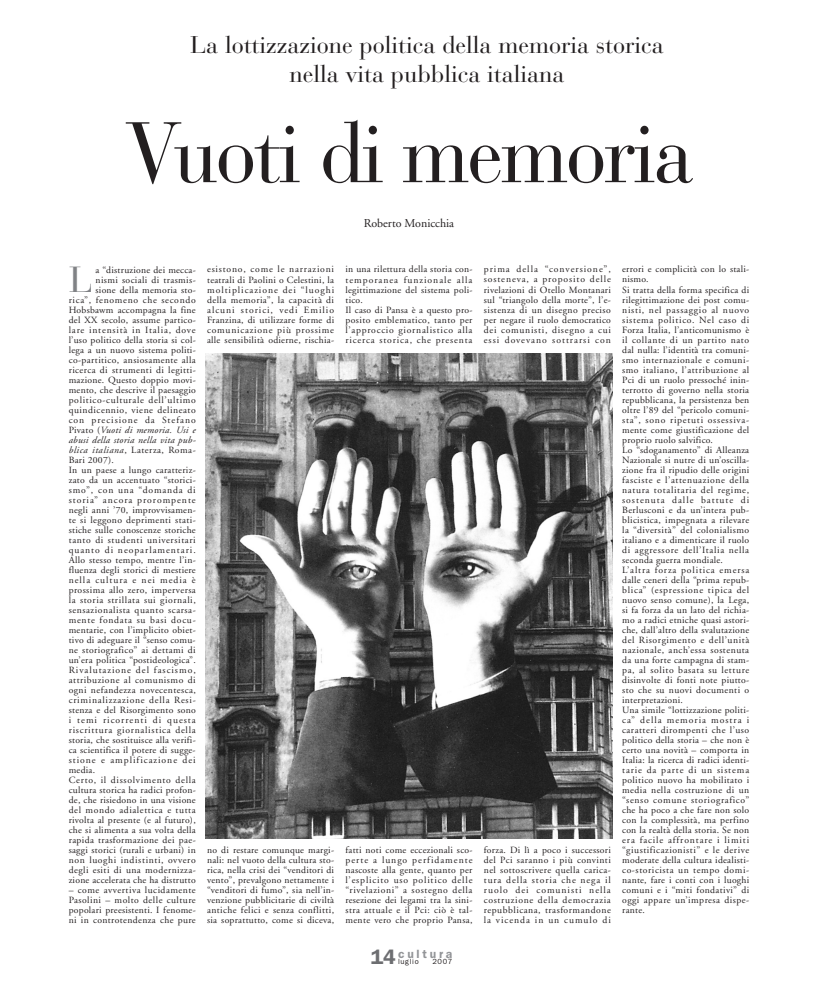
<style>
.page{position:relative;width:818px;height:993px;background:#fff}
.page>*{position:absolute;margin:0;border:0;box-sizing:border-box;transform-origin:0 0}
.t1{font:85px "Bauer Bodoni";letter-spacing:-.03em;color:#231f20;scale:.95 1}
.t2{font:36px "Bauer Bodoni";color:#808285}
.t3{font:24px/28.9px "Bauer Bodoni";color:#231f20;text-align:center}
.t4{font:12px "Adobe Garamond";color:#231f20}
.t5{font:600 12px "Franklin Gothic";letter-spacing:.23em;color:#939598}
.t6{font:9.5px/10px "Adobe Garamond";letter-spacing:.035em;color:#231f20;text-align:justify}
.t7{font:9.5px "Adobe Garamond";letter-spacing:.1em;color:#231f20}
.t8{font:9.5px "Adobe Garamond";letter-spacing:.065em;color:#231f20}
.t9{font:9.5px "Adobe Garamond";letter-spacing:.055em;color:#231f20}
.t10{font:9.5px "Adobe Garamond";letter-spacing:.075em;color:#231f20}
.t11{font:italic 9.5px "Adobe Garamond";letter-spacing:.025em;color:#231f20}
.t12{font:9.5px "Adobe Garamond";letter-spacing:.06em;color:#231f20}
.t13{font:9.5px "Adobe Garamond";letter-spacing:.07em;color:#231f20}
.t14{font:9.5px "Adobe Garamond";letter-spacing:.085em;color:#231f20}
.t15{font:7.5px "Franklin Gothic";letter-spacing:.09em;color:#231f20}
.s1{font-style:normal}
.s2{font-style:italic}
.s3{font-size:21px;color:#6d6e71}
</style>
<div class="page">
<img style="left:206px;top:354px;width:406px;height:484px">
<h3 class="t3" style="left:190px;top:31px;width:475px">La lottizzazione politica della memoria storica nella vita pubblica italiana</h3>
<h1 class="t1" style="left:124px;top:102px;width:601px">Vuoti di memoria</h1>
<p class="t4" style="left:364px;top:217px;width:92px">Roberto Monicchia</p>
<p class="t6" style="left:96px;top:265px;width:102px">a “distruzione dei mecca-</p>
<p class="t6" style="left:96px;top:275px;width:102px">nismi sociali di trasmis-</p>
<p class="t6" style="left:96px;top:285px;width:102px">sione della memoria sto-</p>
<p class="t13" style="left:69px;top:294px;width:128px">rica”, fenomeno che secondo</p>
<p class="t6" style="left:69px;top:305px;width:129px">Hobsbawm accompagna la fine</p>
<p class="t6" style="left:69px;top:315px;width:128px">del XX secolo, assume partico-</p>
<p class="t14" style="left:69px;top:324px;width:128px">lare intensità in Italia, dove</p>
<p class="t6" style="left:69px;top:335px;width:128px">l’uso politico della storia si col-</p>
<p class="t6" style="left:69px;top:345px;width:129px">lega a un nuovo sistema politi-</p>
<p class="t6" style="left:69px;top:355px;width:129px">co-partitico, ansiosamente alla</p>
<p class="t6" style="left:69px;top:365px;width:129px">ricerca di strumenti di legitti-</p>
<p class="t6" style="left:69px;top:375px;width:128px">mazione. Questo doppio movi-</p>
<p class="t6" style="left:69px;top:385px;width:128px">mento, che descrive il paesaggio</p>
<p class="t8" style="left:69px;top:394px;width:129px">politico-culturale dell’ultimo</p>
<p class="t9" style="left:69px;top:404px;width:129px">quindicennio, viene delineato</p>
<p class="t7" style="left:69px;top:414px;width:128px">con precisione da Stefano</p>
<p class="t11" style="left:69px;top:424px;width:128px"><span class="s1">Pivato (</span>Vuoti di memoria. Usi e</p>
<p class="t11" style="left:69px;top:434px;width:128px">abusi della storia nella vita pub-</p>
<p class="t6" style="left:69px;top:445px;width:128px"><span class="s2">blica italiana</span>, Laterza, Roma-</p>
<p class="t6" style="left:69px;top:455px;width:47px">Bari 2007).</p>
<p class="t6" style="left:69px;top:465px;width:128px">In un paese a lungo caratteriz-</p>
<p class="t6" style="left:69px;top:475px;width:129px">zato da un accentuato “storici-</p>
<p class="t14" style="left:69px;top:484px;width:128px">smo”, con una “domanda di</p>
<p class="t7" style="left:69px;top:494px;width:128px">storia” ancora prorompente</p>
<p class="t6" style="left:69px;top:505px;width:129px">negli anni ’70, improvvisamen-</p>
<p class="t6" style="left:69px;top:515px;width:128px">te si leggono deprimenti stati-</p>
<p class="t6" style="left:69px;top:525px;width:128px">stiche sulle conoscenze storiche</p>
<p class="t8" style="left:69px;top:534px;width:128px">tanto di studenti universitari</p>
<p class="t7" style="left:69px;top:544px;width:128px">quanto di neoparlamentari.</p>
<p class="t6" style="left:69px;top:555px;width:129px">Allo stesso tempo, mentre l’in-</p>
<p class="t6" style="left:69px;top:565px;width:129px">fluenza degli storici di mestiere</p>
<p class="t7" style="left:69px;top:574px;width:128px">nella cultura e nei media è</p>
<p class="t6" style="left:69px;top:585px;width:129px">prossima allo zero, imperversa</p>
<p class="t12" style="left:69px;top:594px;width:128px">la storia strillata sui giornali,</p>
<p class="t9" style="left:69px;top:604px;width:129px">sensazionalista quanto scarsa-</p>
<p class="t10" style="left:69px;top:614px;width:128px">mente fondata su basi docu-</p>
<p class="t6" style="left:69px;top:625px;width:129px">mentarie, con l’implicito obiet-</p>
<p class="t6" style="left:69px;top:635px;width:128px">tivo di adeguare il “senso comu-</p>
<p class="t6" style="left:69px;top:645px;width:128px">ne storiografico” ai dettami di</p>
<p class="t6" style="left:69px;top:655px;width:129px">un’era politica “postideologica”.</p>
<p class="t7" style="left:69px;top:664px;width:128px">Rivalutazione del fascismo,</p>
<p class="t9" style="left:69px;top:674px;width:128px">attribuzione al comunismo di</p>
<p class="t6" style="left:69px;top:685px;width:128px">ogni nefandezza novecentesca,</p>
<p class="t10" style="left:69px;top:694px;width:128px">criminalizzazione della Resi-</p>
<p class="t6" style="left:69px;top:705px;width:128px">stenza e del Risorgimento sono</p>
<p class="t7" style="left:69px;top:714px;width:128px">i temi ricorrenti di questa</p>
<p class="t10" style="left:69px;top:724px;width:128px">riscrittura giornalistica della</p>
<p class="t6" style="left:69px;top:735px;width:128px">storia, che sostituisce alla verifi-</p>
<p class="t6" style="left:69px;top:745px;width:128px">ca scientifica il potere di sugge-</p>
<p class="t7" style="left:69px;top:754px;width:128px">stione e amplificazione dei</p>
<p class="t6" style="left:69px;top:764px;width:28px">media.</p>
<p class="t13" style="left:69px;top:774px;width:128px">Certo, il dissolvimento della</p>
<p class="t6" style="left:69px;top:784px;width:128px">cultura storica ha radici profon-</p>
<p class="t6" style="left:69px;top:794px;width:129px">de, che risiedono in una visione</p>
<p class="t12" style="left:69px;top:804px;width:128px">del mondo adialettica e tutta</p>
<p class="t6" style="left:69px;top:814px;width:128px">rivolta al presente (e al futuro),</p>
<p class="t6" style="left:69px;top:824px;width:129px">che si alimenta a sua volta della</p>
<p class="t6" style="left:69px;top:834px;width:129px">rapida trasformazione dei pae-</p>
<p class="t6" style="left:69px;top:844px;width:128px">saggi storici (rurali e urbani) in</p>
<p class="t8" style="left:69px;top:854px;width:128px">non luoghi indistinti, ovvero</p>
<p class="t6" style="left:69px;top:864px;width:129px">degli esiti di una modernizza-</p>
<p class="t6" style="left:69px;top:874px;width:128px">zione accelerata che ha distrutto</p>
<p class="t6" style="left:69px;top:884px;width:129px">– come avvertiva lucidamente Pasolini – molto delle culture popolari preesistenti. I fenome&shy;ni in controtendenza che pure</p>
<h2 class="t2" style="left:69px;top:258px;width:26px">L</h2>
<p class="t6" style="left:207px;top:264px;width:129px">esistono, come le narrazioni teatrali di Paolini o Celestini, la moltiplicazione dei “luoghi della memoria”, la capacità di alcuni storici, vedi Emilio Franzina, di utilizzare forme di comunicazione più prossime alle sensibilità odierne, rischia-</p>
<p class="t6" style="left:207px;top:844px;width:129px">no di restare comunque margi&shy;nali: nel vuoto della cultura sto&shy;rica, nella crisi dei “venditori di vento”, prevalgono nettamente i “venditori di fumo”, sia nell’in&shy;venzione pubblicitarie di civiltà antiche felici e senza conflitti, sia soprattutto, come si diceva,</p>
<p class="t6" style="left:345px;top:264px;width:129px;text-align:left">in una rilettura della storia con&shy;temporanea funzionale alla legittimazione del sistema poli&shy;tico.<br>Il caso di Pansa è a questo pro&shy;posito emblematico, tanto per l’approccio giornalistico alla ricerca storica, che presenta</p>
<p class="t6" style="left:345px;top:844px;width:129px">fatti noti come eccezionali sco&shy;perte a lungo perfidamente nascoste alla gente, quanto per l’esplicito uso politico delle “rivelazioni” a sostegno della resezione dei legami tra la sini&shy;stra attuale e il Pci: ciò è tal&shy;mente vero che proprio Pansa,</p>
<p class="t5" style="left:371px;top:945px;width:83px"><span class="s3">14</span>cultura</p>
<p class="t15" style="left:398px;top:956px;width:22px">luglio</p>
<p class="t15" style="left:432px;top:956px;width:22px">2007</p>
<p class="t6" style="left:484px;top:264px;width:129px">prima della “conversione”, sosteneva, a proposito delle rivelazioni di Otello Montanari sul “triangolo della morte”, l’e&shy;sistenza di un disegno preciso per negare il ruolo democratico dei comunisti, disegno a cui essi dovevano sottrarsi con</p>
<p class="t6" style="left:484px;top:844px;width:129px">forza. Di lì a poco i successori del Pci saranno i più convinti nel sottoscrivere quella carica&shy;tura della storia che nega il ruolo dei comunisti nella costruzione della democrazia repubblicana, trasformandone la vicenda in un cumulo di</p>
<p class="t6" style="left:622px;top:264px;width:129px;text-align:left">errori e complicità con lo stali&shy;nismo.<br>Si tratta della forma specifica di rilegittimazione dei post comu&shy;nisti, nel passaggio al nuovo sistema politico. Nel caso di<br>Forza Italia, l’anticomunismo è il collante di un partito nato dal nulla: l’identità tra comuni&shy;smo internazionale e comuni&shy;smo italiano, l’attribuzione al<br>Pci di un ruolo pressoché inin&shy;terrotto di governo nella storia repubblicana, la persistenza ben oltre l’89 del “pericolo comuni&shy;sta”, sono ripetuti ossessiva&shy;mente come giustificazione del proprio ruolo salvifico.<br>Lo “sdoganamento” di Alleanza<br>Nazionale si nutre di un’oscilla&shy;zione fra il ripudio delle origini fasciste e l’attenuazione della natura totalitaria del regime, sostenuta dalle battute di<br>Berlusconi e da un’intera pub&shy;blicistica, impegnata a rilevare la “diversità” del colonialismo italiano e a dimenticare il ruolo di aggressore dell’Italia nella seconda guerra mondiale.<br>L’altra forza politica emersa dalle ceneri della “prima repub&shy;blica” (espressione tipica del nuovo senso comune), la Lega, si fa forza da un lato del richia&shy;mo a radici etniche quasi astori&shy;che, dall’altro della svalutazione del Risorgimento e dell’unità nazionale, anch’essa sostenuta da una forte campagna di stam&shy;pa, al solito basata su letture disinvolte di fonti note piutto&shy;sto che su nuovi documenti o interpretazioni.<br>Una simile “lottizzazione politi&shy;ca” della memoria mostra i caratteri dirompenti che l’uso politico della storia – che non è certo una novità – comporta in<br>Italia: la ricerca di radici identi&shy;tarie da parte di un sistema politico nuovo ha mobilitato i media nella costruzione di un “senso comune storiografico” che ha poco a che fare non solo con la complessità, ma perfino con la realtà della storia. Se non era facile affrontare i limiti “giustificazionisti” e le derive moderate della cultura idealisti&shy;co-storicista un tempo domi&shy;nante, fare i conti con i luoghi comuni e i “miti fondativi” di oggi appare un’impresa dispe&shy;rante.</p>
</div>
